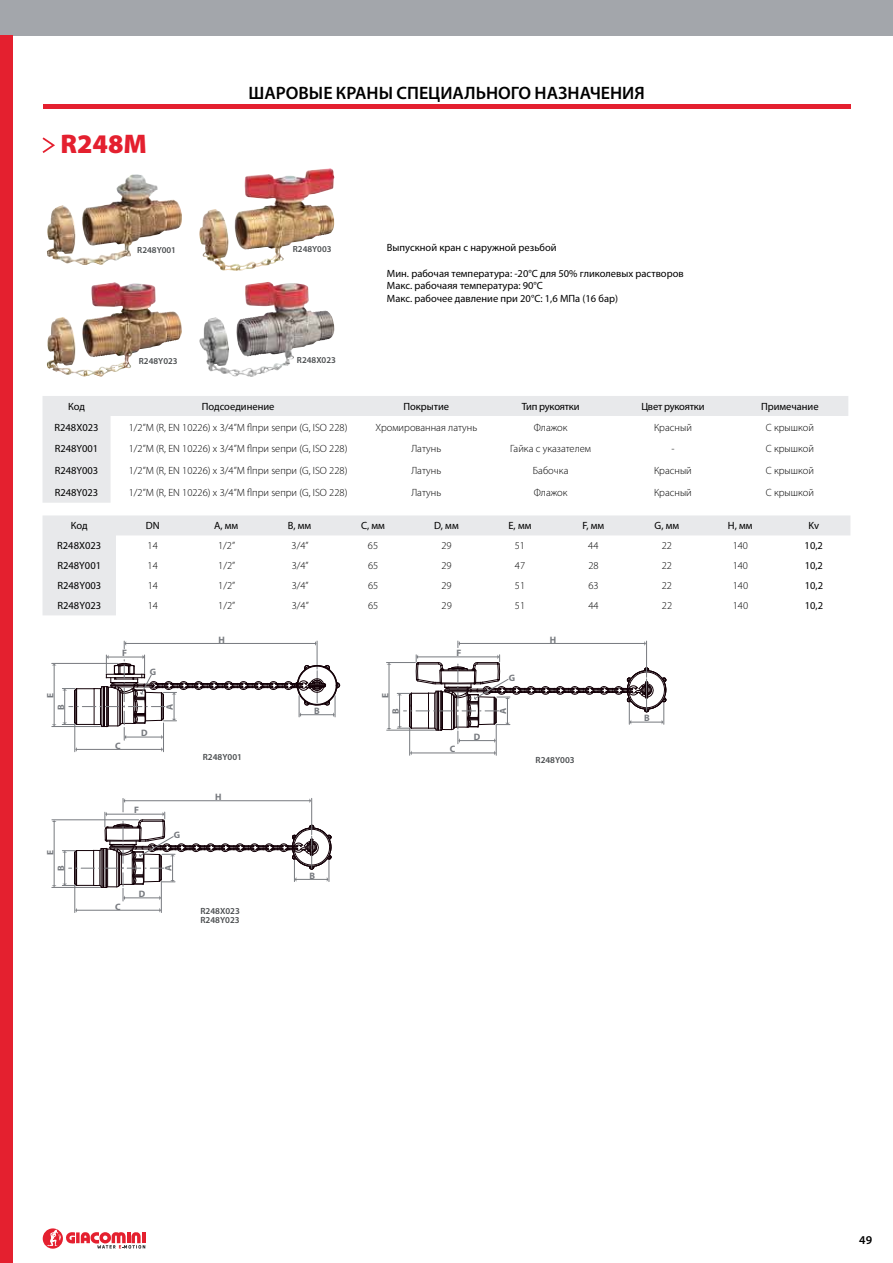
<style>
.page{position:relative;width:893px;height:1263px;background:#fff}
.page>*{position:absolute;margin:0;border:0;box-sizing:border-box;transform-origin:0 0}
.t1{font:900 27px "Myriad Pro";color:#e4202f}
.t2{font:600 18px "Myriad Pro";color:#000}
.t3{font:600 12px "Myriad Pro";color:#000}
.t4{font:300 10.5px "Myriad Pro";color:#000}
.t5{font:10.5px/12.6px "Myriad Pro";color:#000}
.t6{font:10.5px "Myriad Pro";letter-spacing:-.02em;color:#000}
.t7{font:700 9.3px "Myriad Pro";color:#777a7f}
.t8{font:600 9px/9.4px "Myriad Pro";color:#4a4d4f}
.t9{font:600 8.85px "Myriad Pro";color:#4a4d4f}
</style>
<div class="page">
<div style="left:0;top:0;width:893px;height:35px;background:#a3a6ab"></div>
<svg style="left:76px;top:1232px;width:4px;height:11px"></svg>
<svg style="left:81px;top:1232px;width:64px;height:16px"></svg>
<div style="left:43px;top:1228px;width:20px;height:21px;background:#e4202f;border-radius:50%"></div>
<svg style="left:47px;top:1229px;width:28px;height:17px"></svg>
<div style="left:0;top:35px;width:13px;height:1228px;background:#e4202f"></div>
<div style="left:43px;top:104px;width:808px;height:5px;background:#e4202f"></div>
<svg style="left:42px;top:137px;width:13px;height:16px"></svg>
<img style="left:199px;top:282px;width:87px;height:88px">
<img style="left:47px;top:282px;width:78px;height:90px">
<img style="left:201px;top:168px;width:129px;height:98px">
<img style="left:47px;top:174px;width:135px;height:91px">
<svg style="left:43px;top:396px;width:805px;height:107px"></svg>
<svg style="left:43px;top:515px;width:807px;height:100px"></svg>
<svg style="left:52px;top:641px;width:288px;height:111px"></svg>
<svg style="left:386px;top:641px;width:280px;height:114px"></svg>
<svg style="left:52px;top:798px;width:280px;height:114px"></svg>
<h1 class="t1" style="left:60px;top:128px;width:88px">R248M</h1>
<h2 class="t2" style="left:248px;top:84px;width:398px">ШАРОВЫЕ КРАНЫ СПЕЦИАЛЬНОГО НАЗНАЧЕНИЯ</h2>
<p class="t9" style="left:137px;top:246px;width:40px">R248Y001</p>
<p class="t9" style="left:293px;top:245px;width:40px">R248Y003</p>
<p class="t9" style="left:139px;top:357px;width:40px">R248Y023</p>
<p class="t9" style="left:297px;top:356px;width:40px">R248X023</p>
<p class="t5" style="left:387px;top:242px;width:171px">Выпускной кран с наружной резьбой</p>
<p class="t5" style="left:387px;top:268px;width:298px">Мин. рабочая температура: -20°C для 50% гликолевых растворов<br>Макс. рабочаяя температура: 90°C<br>Макс. рабочее давление при 20°C: 1,6 МПа (16 бар)</p>
<p class="t5" style="left:68px;top:401px;width:18px">Код</p>
<p class="t5" style="left:202px;top:401px;width:74px">Подсоединение</p>
<p class="t5" style="left:403px;top:401px;width:47px">Покрытие</p>
<p class="t6" style="left:522px;top:402px;width:59px">Тип рукоятки</p>
<p class="t6" style="left:641px;top:402px;width:65px">Цвет рукоятки</p>
<p class="t5" style="left:761px;top:401px;width:59px">Примечание</p>
<p class="t5" style="left:55px;top:422px;width:45px">R248X023</p>
<p class="t4" style="left:129px;top:422px;width:220px">1/2”M (R, EN 10226) x 3/4”M flпри seпри (G, ISO 228)</p>
<p class="t4" style="left:375px;top:422px;width:103px">Хромированная латунь</p>
<p class="t4" style="left:534px;top:422px;width:35px">Флажок</p>
<p class="t4" style="left:654px;top:422px;width:39px">Красный</p>
<p class="t4" style="left:766px;top:422px;width:50px">С крышкой</p>
<p class="t5" style="left:55px;top:443px;width:45px">R248Y001</p>
<p class="t4" style="left:129px;top:444px;width:220px">1/2”M (R, EN 10226) x 3/4”M flпри seпри (G, ISO 228)</p>
<p class="t4" style="left:411px;top:444px;width:31px">Латунь</p>
<p class="t4" style="left:510px;top:444px;width:82px">Гайка с указателем</p>
<p class="t4" style="left:671px;top:444px;width:5px">-</p>
<p class="t4" style="left:766px;top:444px;width:50px">С крышкой</p>
<p class="t5" style="left:55px;top:465px;width:45px">R248Y003</p>
<p class="t4" style="left:129px;top:465px;width:220px">1/2”M (R, EN 10226) x 3/4”M flпри seпри (G, ISO 228)</p>
<p class="t4" style="left:411px;top:465px;width:31px">Латунь</p>
<p class="t4" style="left:533px;top:465px;width:37px">Бабочка</p>
<p class="t4" style="left:654px;top:465px;width:39px">Красный</p>
<p class="t4" style="left:766px;top:465px;width:50px">С крышкой</p>
<p class="t5" style="left:55px;top:487px;width:45px">R248Y023</p>
<p class="t4" style="left:129px;top:487px;width:220px">1/2”M (R, EN 10226) x 3/4”M flпри seпри (G, ISO 228)</p>
<p class="t4" style="left:411px;top:487px;width:31px">Латунь</p>
<p class="t4" style="left:534px;top:487px;width:35px">Флажок</p>
<p class="t4" style="left:654px;top:487px;width:39px">Красный</p>
<p class="t4" style="left:766px;top:487px;width:50px">С крышкой</p>
<p class="t5" style="left:71px;top:520px;width:18px">Код</p>
<p class="t5" style="left:146px;top:520px;width:15px">DN</p>
<p class="t5" style="left:214px;top:520px;width:26px">A, мм</p>
<p class="t5" style="left:288px;top:520px;width:25px">B, мм</p>
<p class="t5" style="left:361px;top:520px;width:25px">C, мм</p>
<p class="t5" style="left:434px;top:520px;width:26px">D, мм</p>
<p class="t5" style="left:508px;top:520px;width:24px">E, мм</p>
<p class="t5" style="left:582px;top:520px;width:23px">F, мм</p>
<p class="t5" style="left:655px;top:520px;width:26px">G, мм</p>
<p class="t5" style="left:728px;top:520px;width:26px">H, мм</p>
<p class="t5" style="left:808px;top:520px;width:12px">Kv</p>
<p class="t5" style="left:57px;top:540px;width:45px">R248X023</p>
<p class="t4" style="left:148px;top:541px;width:12px">14</p>
<p class="t4" style="left:218px;top:541px;width:19px">1/2”</p>
<p class="t4" style="left:292px;top:541px;width:19px">3/4”</p>
<p class="t4" style="left:368px;top:541px;width:12px">65</p>
<p class="t4" style="left:441px;top:541px;width:12px">29</p>
<p class="t4" style="left:515px;top:541px;width:12px">51</p>
<p class="t4" style="left:588px;top:541px;width:12px">44</p>
<p class="t4" style="left:662px;top:541px;width:12px">22</p>
<p class="t4" style="left:733px;top:541px;width:17px">140</p>
<p class="t5" style="left:805px;top:540px;width:20px">10,2</p>
<p class="t5" style="left:57px;top:560px;width:45px">R248Y001</p>
<p class="t4" style="left:148px;top:561px;width:12px">14</p>
<p class="t4" style="left:218px;top:561px;width:19px">1/2”</p>
<p class="t4" style="left:292px;top:561px;width:19px">3/4”</p>
<p class="t4" style="left:368px;top:561px;width:12px">65</p>
<p class="t4" style="left:441px;top:561px;width:12px">29</p>
<p class="t4" style="left:515px;top:561px;width:12px">47</p>
<p class="t4" style="left:588px;top:561px;width:12px">28</p>
<p class="t4" style="left:662px;top:561px;width:12px">22</p>
<p class="t4" style="left:733px;top:561px;width:17px">140</p>
<p class="t5" style="left:805px;top:560px;width:20px">10,2</p>
<p class="t5" style="left:58px;top:580px;width:45px">R248Y003</p>
<p class="t4" style="left:148px;top:581px;width:12px">14</p>
<p class="t4" style="left:218px;top:581px;width:19px">1/2”</p>
<p class="t4" style="left:292px;top:581px;width:19px">3/4”</p>
<p class="t4" style="left:368px;top:581px;width:12px">65</p>
<p class="t4" style="left:441px;top:581px;width:12px">29</p>
<p class="t4" style="left:515px;top:581px;width:12px">51</p>
<p class="t4" style="left:588px;top:581px;width:12px">63</p>
<p class="t4" style="left:662px;top:581px;width:12px">22</p>
<p class="t4" style="left:733px;top:581px;width:17px">140</p>
<p class="t5" style="left:805px;top:580px;width:20px">10,2</p>
<p class="t5" style="left:58px;top:600px;width:45px">R248Y023</p>
<p class="t4" style="left:148px;top:601px;width:12px">14</p>
<p class="t4" style="left:218px;top:601px;width:19px">1/2”</p>
<p class="t4" style="left:292px;top:601px;width:19px">3/4”</p>
<p class="t4" style="left:368px;top:601px;width:12px">65</p>
<p class="t4" style="left:442px;top:601px;width:12px">29</p>
<p class="t4" style="left:515px;top:601px;width:12px">51</p>
<p class="t4" style="left:588px;top:601px;width:12px">44</p>
<p class="t4" style="left:662px;top:601px;width:12px">22</p>
<p class="t4" style="left:733px;top:601px;width:17px">140</p>
<p class="t5" style="left:805px;top:600px;width:20px">10,2</p>
<p class="t7" style="left:218px;top:634px;width:8px">H</p>
<p class="t7" style="left:550px;top:634px;width:8px">H</p>
<p class="t7" style="left:122px;top:647px;width:6px">F</p>
<p class="t7" style="left:456px;top:647px;width:6px">F</p>
<p class="t7" style="left:150px;top:666px;width:8px">G</p>
<p class="t7" style="left:509px;top:672px;width:8px">G</p>
<p class="t7" style="left:45px;top:698px;width:6px;rotate:-90deg">E</p>
<p class="t7" style="left:380px;top:698px;width:6px;rotate:-90deg">E</p>
<p class="t7" style="left:55px;top:709px;width:7px;rotate:-90deg">B</p>
<p class="t7" style="left:164px;top:709px;width:8px;rotate:-90deg">A</p>
<p class="t7" style="left:314px;top:705px;width:7px">B</p>
<p class="t7" style="left:390px;top:713px;width:7px;rotate:-90deg">B</p>
<p class="t7" style="left:498px;top:714px;width:8px;rotate:-90deg">A</p>
<p class="t7" style="left:644px;top:713px;width:7px">B</p>
<p class="t7" style="left:141px;top:728px;width:8px">D</p>
<p class="t7" style="left:474px;top:731px;width:8px">D</p>
<p class="t7" style="left:115px;top:740px;width:7px">C</p>
<p class="t8" style="left:203px;top:753px;width:41px">R248Y001</p>
<p class="t7" style="left:450px;top:744px;width:7px">C</p>
<p class="t8" style="left:536px;top:755px;width:41px">R248Y003</p>
<p class="t7" style="left:215px;top:791px;width:8px">H</p>
<p class="t7" style="left:134px;top:804px;width:6px">F</p>
<p class="t7" style="left:174px;top:829px;width:8px">G</p>
<p class="t7" style="left:45px;top:855px;width:6px;rotate:-90deg">E</p>
<p class="t7" style="left:55px;top:871px;width:7px;rotate:-90deg">B</p>
<p class="t7" style="left:163px;top:871px;width:8px;rotate:-90deg">A</p>
<p class="t7" style="left:309px;top:870px;width:7px">B</p>
<p class="t7" style="left:139px;top:888px;width:8px">D</p>
<p class="t7" style="left:115px;top:901px;width:7px">C</p>
<p class="t8" style="left:200px;top:906px;width:41px">R248X023<br>R248Y023</p>
<p class="t3" style="left:859px;top:1234px;width:14px">49</p>
</div>
